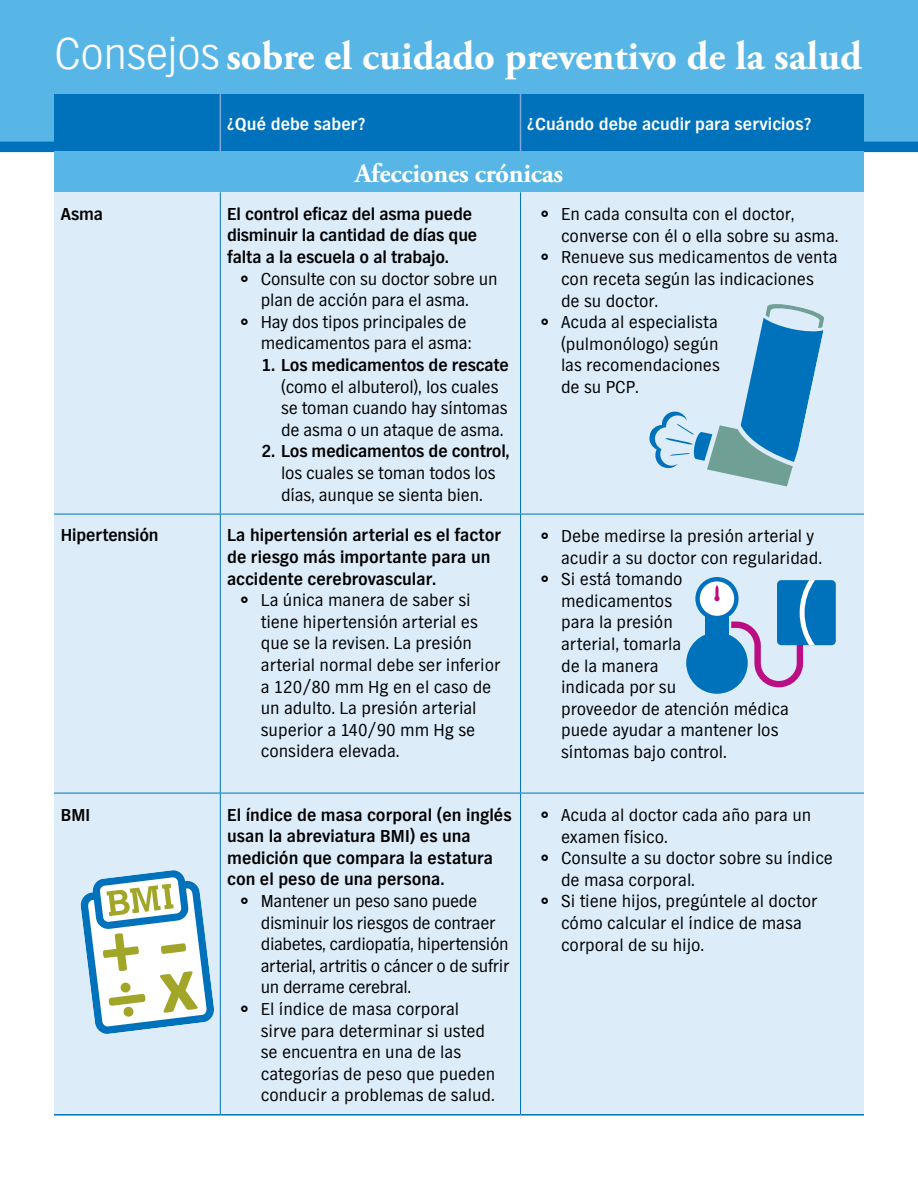
<style>
.page{position:relative;width:918px;height:1188px;background:#fff}
.page>*{position:absolute;margin:0;border:0;box-sizing:border-box;transform-origin:0 0}
.t1{font:700 40.5px "Adobe Garamond Pro";color:#fff}
.t2{font:700 27px "Adobe Garamond Pro";letter-spacing:-.01em;color:#fff}
.t3{font:18px/21.6px "TV Nord EF";color:#000}
.t4{font:700 18px/21.6px "TV Nord EF";color:#000}
.t5{font:18px/21.6px "TV Nord EF";letter-spacing:-.02em;color:#000}
.t6{font:700 18px "TV Nord EF";color:#fff}
.s1{font-family:"TV Nord EF";font-weight:300;font-size:46.5px}
.s2{font-weight:700}
</style>
<div class="page">
<div style="left:0;top:0;width:918px;height:147px;background:#58b6e7"></div>
<div style="left:0;top:142px;width:918px;height:10px;background:#0072bc"></div>
<div style="left:54px;top:94px;width:166px;height:57px;background:#0072bc"></div>
<div style="left:220px;top:94px;width:301px;height:57px;background:#0072bc"></div>
<div style="left:521px;top:94px;width:343px;height:57px;background:#0072bc"></div>
<div style="left:54px;top:151px;width:810px;height:41px;background:#58b6e7"></div>
<div style="left:54px;top:192px;width:166px;height:322px;background:#dcecf9"></div>
<div style="left:220px;top:192px;width:301px;height:322px;background:#dcecf9"></div>
<div style="left:521px;top:192px;width:343px;height:322px;background:#dcecf9"></div>
<div style="left:54px;top:514px;width:166px;height:279px;background:#dcecf9"></div>
<div style="left:220px;top:514px;width:301px;height:279px;background:#dcecf9"></div>
<div style="left:521px;top:514px;width:343px;height:279px;background:#dcecf9"></div>
<div style="left:54px;top:793px;width:166px;height:322px;background:#dcecf9"></div>
<div style="left:220px;top:793px;width:301px;height:322px;background:#dcecf9"></div>
<div style="left:521px;top:793px;width:343px;height:322px;background:#dcecf9"></div>
<hr style="left:220px;top:192px;width:1px;height:322px;background:#0072bc">
<hr style="left:520px;top:192px;width:1px;height:322px;background:#0072bc">
<hr style="left:54px;top:514px;width:166px;height:1px;background:#0072bc">
<hr style="left:220px;top:514px;width:301px;height:1px;background:#0072bc">
<hr style="left:220px;top:514px;width:1px;height:279px;background:#0072bc">
<hr style="left:521px;top:514px;width:343px;height:1px;background:#0072bc">
<hr style="left:520px;top:514px;width:1px;height:279px;background:#0072bc">
<hr style="left:54px;top:793px;width:166px;height:1px;background:#0072bc">
<hr style="left:220px;top:793px;width:301px;height:1px;background:#0072bc">
<hr style="left:220px;top:793px;width:1px;height:321px;background:#0072bc">
<hr style="left:521px;top:793px;width:343px;height:1px;background:#0072bc">
<hr style="left:520px;top:793px;width:1px;height:321px;background:#0072bc">
<hr style="left:54px;top:1114px;width:166px;height:2px;background:#0072bc">
<hr style="left:220px;top:1114px;width:301px;height:2px;background:#0072bc">
<hr style="left:521px;top:1114px;width:343px;height:2px;background:#0072bc">
<hr style="left:220px;top:94px;width:1px;height:57px;background:#7fa8d9">
<hr style="left:520px;top:94px;width:1px;height:57px;background:#7fa8d9">
<div style="left:705px;top:615px;width:24px;height:29px;background:#0072bc"></div>
<svg style="left:695px;top:577px;width:44px;height:43px"></svg>
<div style="left:700px;top:581px;width:34px;height:35px;background:#fff;border-radius:50%"></div>
<svg style="left:714px;top:585px;width:6px;height:16px"></svg>
<div style="left:686px;top:632px;width:62px;height:62px;background:#0072bc;border-radius:50%"></div>
<svg style="left:649px;top:304px;width:175px;height:182px"></svg>
<svg style="left:80px;top:870px;width:134px;height:164px"></svg>
<div style="left:120px;top:982px;width:11px;height:11px;background:#a1a528;border-radius:50%"></div>
<svg style="left:123px;top:1006px;width:11px;height:11px"></svg>
<div style="left:777px;top:580px;width:59px;height:65px;background:#0072bc;border-radius:4px"></div>
<svg style="left:731px;top:580px;width:84px;height:107px"></svg>
<h1 class="t1" style="left:54px;top:33px;width:809px"><span class="s1">Consejos</span> sobre el cuidado preventivo de la salud</h1>
<p class="t6" style="left:227px;top:114px;width:140px">¿Qué debe saber?</p>
<p class="t6" style="left:527px;top:114px;width:286px">¿Cuándo debe acudir para servicios?</p>
<h2 class="t2" style="left:355px;top:157px;width:210px">Afecciones crónicas</h2>
<p class="t4" style="left:61px;top:203px;width:44px">Asma</p>
<p class="t4" style="left:227px;top:203px;width:252px">El control eficaz del asma puede disminuir la cantidad de días que falta a la escuela o al trabajo.</p>
<p class="t3" style="left:261px;top:268px;width:238px">Consulte con su doctor sobre un plan de acción para el asma.</p>
<p class="t3" style="left:261px;top:311px;width:212px">Hay dos tipos principales de medicamentos para el asma:</p>
<p class="t3" style="left:281px;top:354px;width:229px;text-indent:-19px"><span class="s2">1. Los medicamentos de rescate </span>(como el albuterol), los cuales se toman cuando hay síntomas de asma o un ataque de asma.</p>
<p class="t3" style="left:262px;top:440px;width:250px;text-align:center"><span class="s2">2. Los medicamentos de control, </span>los cuales se toman todos los días, aunque se sienta bien.</p>
<p class="t3" style="left:561px;top:203px;width:279px">En cada consulta con el doctor, converse con él o ella sobre su asma.</p>
<p class="t3" style="left:561px;top:247px;width:278px">Renueve sus medicamentos de venta con receta según las indicaciones<br>de su doctor.</p>
<p class="t3" style="left:561px;top:311px;width:161px;text-align:justify">Acuda al especialista (pulmonólogo) según las recomendaciones de su PCP.</p>
<p class="t4" style="left:61px;top:525px;width:99px">Hipertensión</p>
<p class="t4" style="left:227px;top:525px;width:276px">La hipertensión arterial es el factor de riesgo más importante para un accidente cerebrovascular.</p>
<p class="t3" style="left:261px;top:589px;width:241px">La única manera de saber si tiene hipertensión arterial es que se la revisen. La presión arterial normal debe ser inferior a 120/80 mm Hg en el caso de un adulto. La presión arterial superior a 140/90 mm Hg se considera elevada.</p>
<p class="t4" style="left:61px;top:804px;width:31px">BMI</p>
<p class="t4" style="left:227px;top:804px;width:286px">El índice de masa corporal (en inglés usan la abreviatura BMI) es una medición que compara la estatura con el peso de una persona.</p>
<p class="t5" style="left:261px;top:890px;width:250px">Mantener un peso sano puede disminuir los riesgos de contraer diabetes, cardiopatía, hipertensión arterial, artritis o cáncer o de sufrir un derrame cerebral.</p>
<p class="t3" style="left:261px;top:998px;width:236px">El índice de masa corporal sirve para determinar si usted se encuentra en una de las categorías de peso que pueden conducir a problemas de salud.</p>
<p class="t3" style="left:561px;top:525px;width:263px">Debe medirse la presión arterial y acudir a su doctor con regularidad.</p>
<p class="t3" style="left:561px;top:568px;width:229px">Si está tomando medicamentos<br>para la presión<br>arterial, tomarla<br>de la manera<br>indicada por su<br>proveedor de atención médica puede ayudar a mantener los síntomas bajo control.</p>
<p class="t3" style="left:561px;top:804px;width:252px">Acuda al doctor cada año para un examen físico.</p>
<p class="t3" style="left:561px;top:847px;width:274px">Consulte a su doctor sobre su índice de masa corporal.</p>
<p class="t3" style="left:561px;top:890px;width:258px">Si tiene hijos, pregúntele al doctor cómo calcular el índice de masa corporal de su hijo.</p>
</div>
